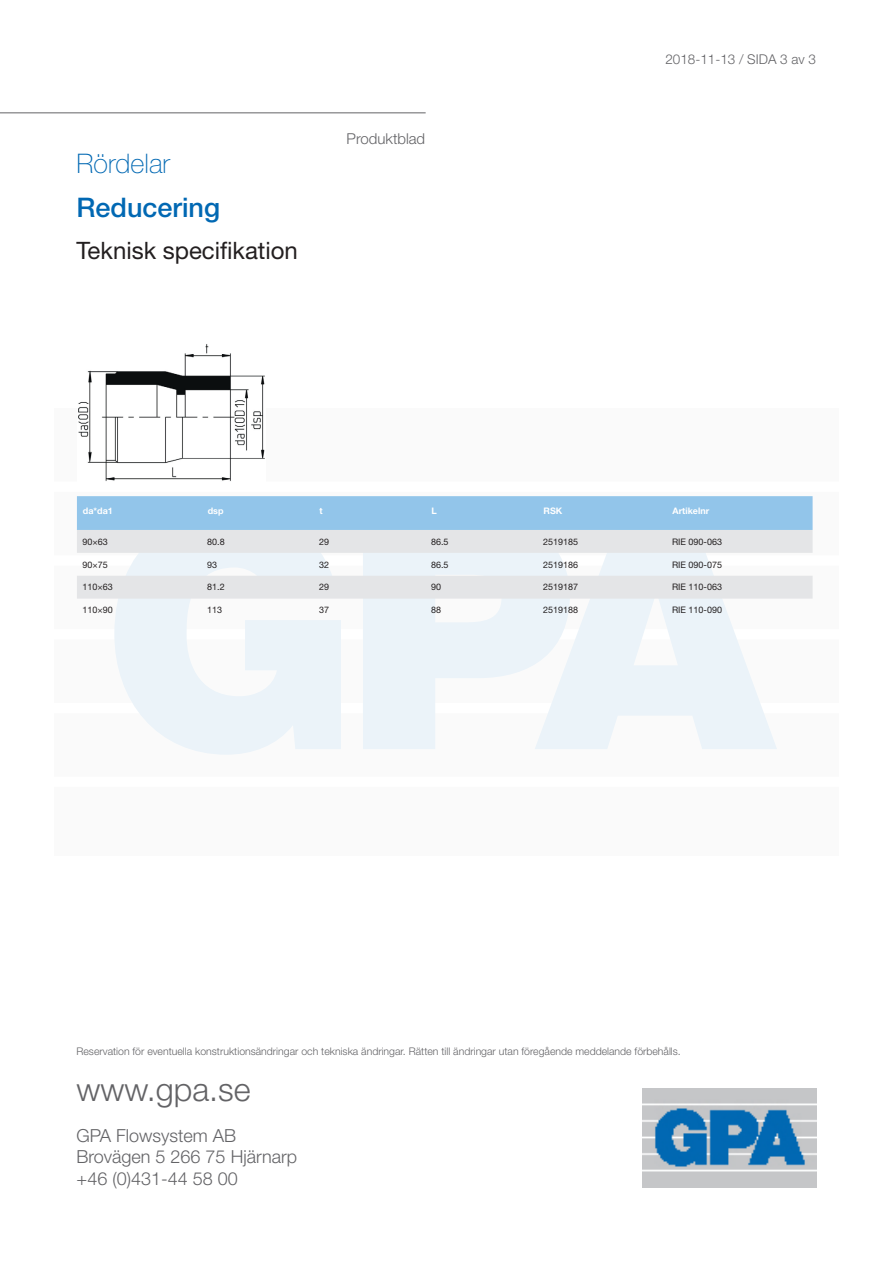
<style>
.page{position:relative;width:893px;height:1263px;background:#fff}
.page>*{position:absolute;margin:0;border:0;box-sizing:border-box;transform-origin:0 0}
.t1{font:300 32.4px "Helvetica Neue LT Std";color:#636366}
.t2{font:500 27px "Helvetica Neue LT Std";color:#0168b3}
.t3{font:100 27px "Helvetica Neue LT Std";color:#0168b3}
.t4{font:24px "Helvetica Neue LT Std";color:#231f20}
.t5{font:300 18px/21.6px "Helvetica Neue LT Std";color:#636366}
.t6{font:300 15px "Helvetica Neue LT Std";color:#636366}
.t7{font:300 13.5px "Helvetica Neue LT Std";color:#636366}
.t8{font:300 10.5px "Helvetica Neue LT Std";color:#636366}
.t9{font:9px "Helvetica Neue LT Std";color:#231f20}
.t10{font:700 9px "Helvetica Neue LT Std";color:#fff}
</style>
<div class="page">
<div style="left:54px;top:408px;width:785px;height:447px;background:#fafafa"></div>
<div style="left:54px;top:777px;width:785px;height:10px;background:#fff"></div>
<div style="left:54px;top:703px;width:785px;height:10px;background:#fff"></div>
<div style="left:54px;top:629px;width:785px;height:10px;background:#fff"></div>
<div style="left:54px;top:555px;width:785px;height:11px;background:#fff"></div>
<div style="left:54px;top:482px;width:785px;height:10px;background:#fff"></div>
<svg style="left:114px;top:599px;width:227px;height:156px;fill:#ebf3f9"></svg>
<svg style="left:363px;top:599px;width:172px;height:150px;fill:#ebf3f9"></svg>
<svg style="left:535px;top:599px;width:242px;height:150px;fill:#ebf3f9"></svg>
<hr style="left:0;top:112px;width:426px;height:1px;background:#636366">
<img style="left:643px;top:1088px;width:173px;height:99px">
<img style="left:78px;top:344px;width:187px;height:137px">
<div style="left:77px;top:496px;width:736px;height:34px;background:#92c5ea"></div>
<svg style="left:77px;top:530px;width:736px;height:69px;fill:#e4e5e7"></svg>
<h2 class="t3" style="left:77px;top:148px;width:95px">Rördelar</h2>
<h2 class="t2" style="left:77px;top:191px;width:145px">Reducering</h2>
<h3 class="t4" style="left:77px;top:236px;width:223px">Teknisk specifikation</h3>
<h3 class="t6" style="left:347px;top:129px;width:80px">Produktblad</h3>
<h3 class="t7" style="left:665px;top:51px;width:152px">2018-11-13 / SIDA 3 av 3</h3>
<p class="t10" style="left:83px;top:505px;width:31px">da*da1</p>
<p class="t10" style="left:208px;top:505px;width:17px">dsp</p>
<p class="t10" style="left:320px;top:505px;width:5px">t</p>
<p class="t10" style="left:432px;top:505px;width:7px">L</p>
<p class="t10" style="left:544px;top:505px;width:20px">RSK</p>
<p class="t10" style="left:673px;top:505px;width:38px">Artikelnr</p>
<p class="t9" style="left:82px;top:536px;width:27px">90×63</p>
<p class="t9" style="left:207px;top:536px;width:19px">80.8</p>
<p class="t9" style="left:319px;top:536px;width:12px">29</p>
<p class="t9" style="left:431px;top:536px;width:19px">86.5</p>
<p class="t9" style="left:543px;top:536px;width:37px">2519185</p>
<p class="t9" style="left:672px;top:536px;width:52px">RIE 090-063</p>
<p class="t9" style="left:82px;top:559px;width:27px">90×75</p>
<p class="t9" style="left:207px;top:559px;width:12px">93</p>
<p class="t9" style="left:319px;top:559px;width:12px">32</p>
<p class="t9" style="left:431px;top:559px;width:19px">86.5</p>
<p class="t9" style="left:543px;top:559px;width:37px">2519186</p>
<p class="t9" style="left:672px;top:559px;width:52px">RIE 090-075</p>
<p class="t9" style="left:82px;top:582px;width:32px">110×63</p>
<p class="t9" style="left:207px;top:582px;width:19px">81.2</p>
<p class="t9" style="left:319px;top:582px;width:12px">29</p>
<p class="t9" style="left:431px;top:582px;width:12px">90</p>
<p class="t9" style="left:543px;top:582px;width:37px">2519187</p>
<p class="t9" style="left:672px;top:582px;width:52px">RIE 110-063</p>
<p class="t9" style="left:82px;top:605px;width:32px">110×90</p>
<p class="t9" style="left:207px;top:605px;width:17px">113</p>
<p class="t9" style="left:319px;top:605px;width:12px">37</p>
<p class="t9" style="left:431px;top:605px;width:12px">88</p>
<p class="t9" style="left:543px;top:605px;width:37px">2519188</p>
<p class="t9" style="left:672px;top:605px;width:52px">RIE 110-090</p>
<p class="t8" style="left:77px;top:1045px;width:606px">Reservation för eventuella konstruktionsändringar och tekniska ändringar. Rätten till ändringar utan föregående meddelande förbehålls.</p>
<h1 class="t1" style="left:77px;top:1069px;width:176px">www.gpa.se</h1>
<h3 class="t5" style="left:77px;top:1124px;width:222px">GPA Flowsystem AB<br>Brovägen 5 266 75 Hjärnarp +46 (0)431-44 58 00</h3>
</div>
